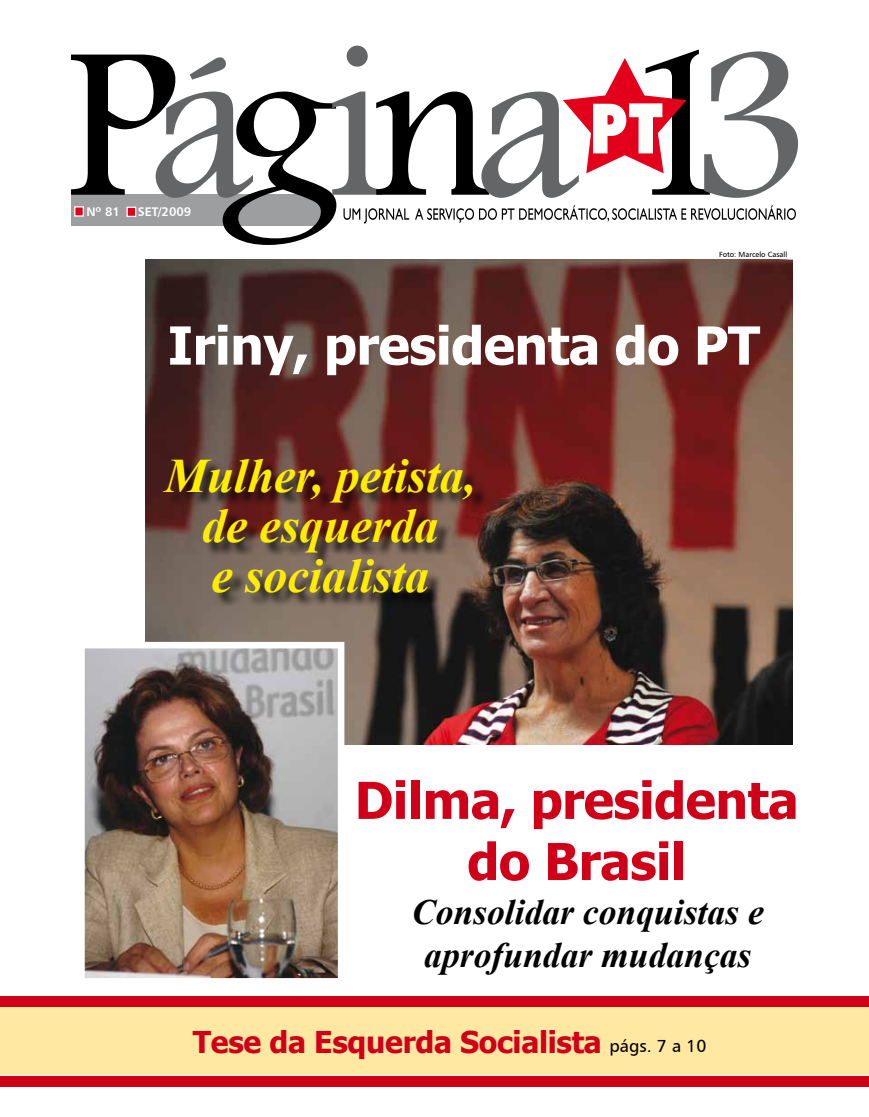
<style>
.page{position:relative;width:869px;height:1117px;background:#fff}
.page>*{position:absolute;margin:0;border:0;box-sizing:border-box;transform-origin:0 0}
.t1{font:700 52.5px "Tahoma";letter-spacing:-.01em;color:#fff}
.t2{font:700 50.88px/61.1px "Tahoma";letter-spacing:-.01em;color:#d10019;text-align:center}
.t3{font:italic 700 48px/50px "Times New Roman";color:#ffed00;text-align:center}
.t4{font:italic 700 35.5px/42.6px "Times New Roman";color:#000;text-align:center}
.t5{font:700 30px "Tahoma";letter-spacing:-.01em;color:#d10019}
.t6{font:12.5px "Humanist 777 BT Bold B";color:#fff}
.t7{font:7.5px "Humanist 777 BT Roman B";color:#000}
.s1{font-family:"Humanist 777 BT Roman B";font-weight:400;font-size:17.5px;color:#000}
</style>
<div class="page">
<img style="left:145px;top:259px;width:647px;height:485px">
<div style="left:0;top:999px;width:868px;height:74px;background:#ffe8a1"></div>
<div style="left:0;top:996px;width:868px;height:10px;background:#d10019"></div>
<div style="left:0;top:1075px;width:868px;height:11px;background:#d10019"></div>
<svg style="left:71px;top:46px;width:726px;height:199px"></svg>
<div style="left:126px;top:206px;width:10px;height:11px;background:#e2001a;border:1px solid #fff"></div>
<div style="left:74px;top:206px;width:10px;height:10px;background:#e2001a;border:1px solid #fff"></div>
<div style="left:165px;top:460px;width:321px;height:147px;background:#000;opacity:.75"></div>
<img style="left:86px;top:649px;width:250px;height:327px">
<div style="left:78px;top:641px;width:266px;height:343px;border:7px solid #fff"></div>
<p class="t6" style="left:86px;top:203px;width:35px">Nº 81</p>
<p class="t6" style="left:138px;top:203px;width:55px">SET/2009</p>
<p class="t7" style="left:719px;top:249px;width:69px">Foto: Marcelo Casall</p>
<h1 class="t1" style="left:168px;top:308px;width:593px">Iriny, presidenta do PT</h1>
<h3 class="t3" style="left:165px;top:449px;width:313px">Mulher, petista, de esquerda<br>e socialista</h3>
<h2 class="t2" style="left:354px;top:766px;width:445px">Dilma, presidenta do Brasil</h2>
<p class="t4" style="left:412px;top:890px;width:353px">Consolidar conquistas e aprofundar mudanças</p>
<p class="t5" style="left:193px;top:1020px;width:515px">Tese da Esquerda Socialista <span class="s1">págs. 7 a 10</span></p>
</div>
